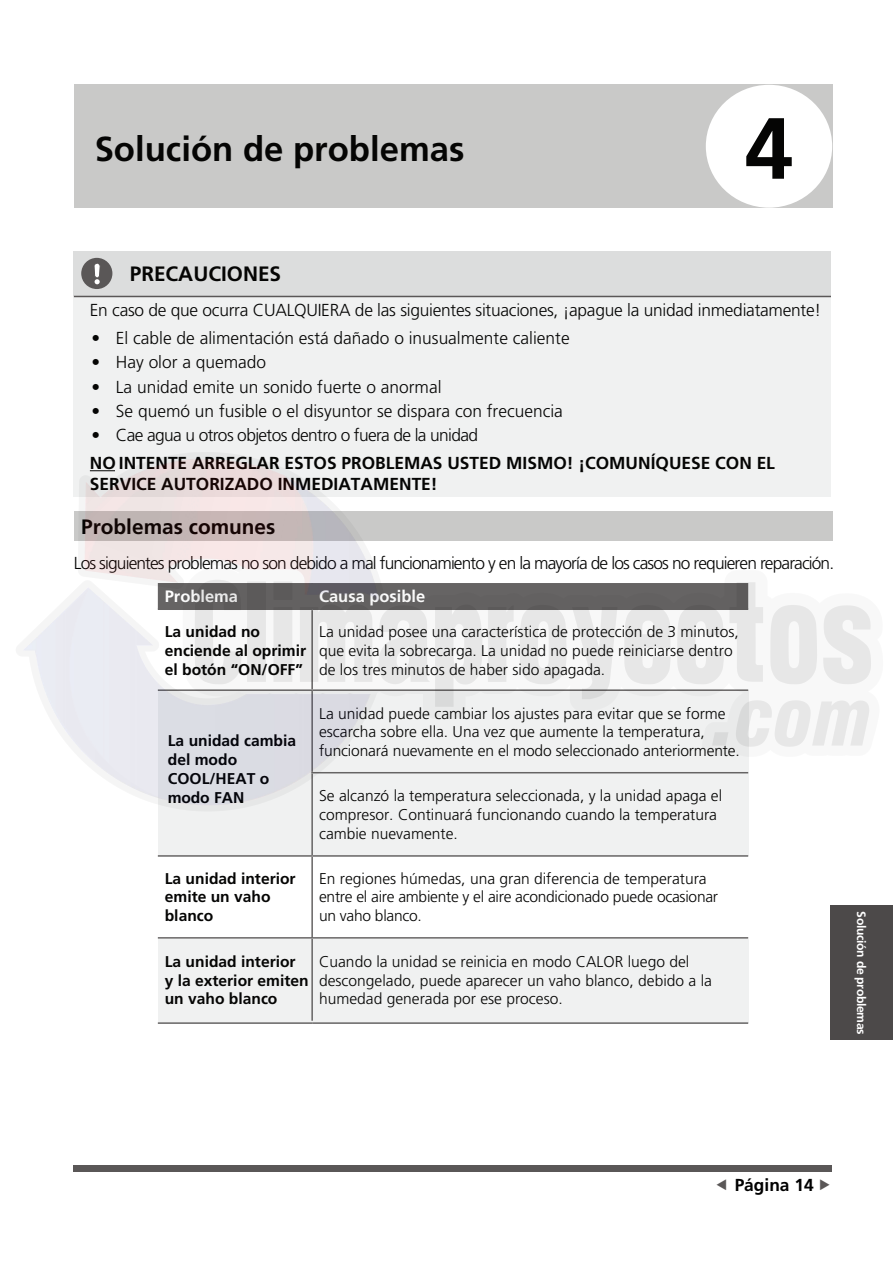
<style>
.page{position:relative;width:893px;height:1263px;background:#fff}
.page>*{position:absolute;margin:0;border:0;box-sizing:border-box;transform-origin:0 0}
.t1{font:700 86.7px "Frutiger LT Std";color:#050504}
.t2{font:700 34.65px "Frutiger LT Std";color:#050504}
.t3{font:700 20.85px "Frutiger LT Std";color:#050504}
.t4{font:300 17.4px "Frutiger";letter-spacing:-.015em;color:#050504}
.t5{font:300 17.4px "Frutiger";letter-spacing:-.05em;color:#050504}
.t6{font:700 17.4px/20.9px "Frutiger LT Std";color:#050504}
.t7{font:300 17.4px "Frutiger";letter-spacing:-.035em;color:#050504}
.t8{font:700 17.4px "Frutiger LT Std";color:#000}
.t9{font:700 16.5px "Frutiger LT Std";color:#fff}
.t10{font:300 15.6px/18.8px "Frutiger";color:#050504}
.t11{font:700 15.6px/18.8px "Frutiger LT Std";color:#050504}
.t12{font:300 15.6px/18.8px "Frutiger";letter-spacing:-.02em;color:#050504}
.t13{font:700 12.15px "Frutiger LT Std";letter-spacing:-.025em;color:#fff}
</style>
<div class="page">
<div style="left:74px;top:1165px;width:758px;height:6px;background:#5a5757"></div>
<div style="left:74px;top:251px;width:757px;height:45px;background:#dcdddd"></div>
<div style="left:74px;top:296px;width:757px;height:201px;background:#f0f1f1"></div>
<hr style="left:74px;top:296px;width:757px;height:1px;background:#5a5757">
<div style="left:81px;top:258px;width:31px;height:31px;background:#5a5757;border-radius:50%"></div>
<svg style="left:94px;top:257px;width:7px;height:27px"></svg>
<div style="left:312px;top:939px;width:436px;height:84px;background:#f0f1f1"></div>
<div style="left:158px;top:939px;width:154px;height:84px;background:#f0f1f1"></div>
<div style="left:312px;top:773px;width:436px;height:83px;background:#f0f1f1"></div>
<div style="left:158px;top:690px;width:154px;height:166px;background:#f0f1f1"></div>
<hr style="left:311px;top:773px;width:2px;height:82px;background:#666464">
<hr style="left:158px;top:855px;width:154px;height:2px;background:#666464">
<hr style="left:312px;top:855px;width:436px;height:2px;background:#666464">
<hr style="left:311px;top:857px;width:2px;height:81px;background:#666464">
<hr style="left:158px;top:937px;width:154px;height:2px;background:#666464">
<hr style="left:312px;top:937px;width:436px;height:2px;background:#666464">
<hr style="left:311px;top:939px;width:2px;height:82px;background:#666464">
<hr style="left:158px;top:1022px;width:154px;height:2px;background:#666464">
<hr style="left:312px;top:1022px;width:436px;height:2px;background:#666464">
<div style="left:74px;top:84px;width:758px;height:124px;background:#c9c9c8"></div>
<div style="left:706px;top:85px;width:126px;height:123px;background:#fff;border-radius:50%"></div>
<div style="left:830px;top:906px;width:63px;height:134px;background:#4c4949"></div>
<img style="left:23px;top:443px;width:848px;height:379px">
<h2 class="t2" style="left:95px;top:129px;width:371px">Solución de problemas</h2>
<h1 class="t1" style="left:745px;top:98px;width:50px">4</h1>
<h3 class="t3" style="left:130px;top:261px;width:153px">PRECAUCIONES</h3>
<p class="t4" style="left:90px;top:301px;width:733px">En caso de que ocurra CUALQUIERA de las siguientes situaciones, ¡apague la unidad inmediatamente!</p>
<p class="t4" style="left:92px;top:328px;width:479px">• El cable de alimentación está dañado o inusualmente caliente</p>
<p class="t4" style="left:92px;top:353px;width:176px">• Hay olor a quemado</p>
<p class="t4" style="left:92px;top:377px;width:351px">• La unidad emite un sonido fuerte o anormal</p>
<p class="t4" style="left:92px;top:401px;width:473px">• Se quemó un fusible o el disyuntor se dispara con frecuencia</p>
<p class="t7" style="left:92px;top:425px;width:388px">• Cae agua u otros objetos dentro o fuera de la unidad</p>
<p class="t6" style="left:90px;top:453px;width:687px">NO INTENTE ARREGLAR ESTOS PROBLEMAS USTED MISMO! ¡COMUNÍQUESE CON EL<br>SERVICE AUTORIZADO INMEDIATAMENTE!</p>
<h3 class="t3" style="left:81px;top:514px;width:196px">Problemas comunes</h3>
<p class="t5" style="left:74px;top:553px;width:762px">Los siguientes problemas no son debido a mal funcionamiento y en la mayoría de los casos no requieren reparación.</p>
<p class="t9" style="left:165px;top:587px;width:75px">Problema</p>
<p class="t9" style="left:319px;top:587px;width:108px">Causa posible</p>
<p class="t11" style="left:165px;top:622px;width:143px">La unidad no enciende al oprimir el botón “ON/OFF”</p>
<p class="t10" style="left:319px;top:623px;width:421px">La unidad posee una característica de protección de 3 minutos, que evita la sobrecarga. La unidad no puede reiniciarse dentro de los tres minutos de haber sido apagada.</p>
<p class="t10" style="left:319px;top:704px;width:422px">La unidad puede cambiar los ajustes para evitar que se forme escarcha sobre ella. Una vez que aumente la temperatura, funcionará nuevamente en el modo seleccionado anteriormente.</p>
<p class="t10" style="left:319px;top:787px;width:405px">Se alcanzó la temperatura seleccionada, y la unidad apaga el compresor. Continuará funcionando cuando la temperatura cambie nuevamente.</p>
<p class="t11" style="left:165px;top:869px;width:132px">La unidad interior emite un vaho blanco</p>
<p class="t12" style="left:319px;top:869px;width:401px">En regiones húmedas, una gran diferencia de temperatura entre el aire ambiente y el aire acondicionado puede ocasionar</p>
<p class="t11" style="left:165px;top:952px;width:145px">La unidad interior<br>y la exterior emiten un vaho blanco</p>
<p class="t10" style="left:319px;top:952px;width:394px">Cuando la unidad se reinicia en modo CALOR luego del descongelado, puede aparecer un vaho blanco, debido a la humedad generada por ese proceso.</p>
<p class="t11" style="left:168px;top:732px;width:130px">La unidad cambia del modo<br>COOL/HEAT o modo FAN</p>
<p class="t12" style="left:319px;top:906px;width:104px">un vaho blanco.</p>
<p class="t13" style="left:868px;top:911px;width:125px;rotate:90deg">Solución de problemas</p>
<p class="t8" style="left:735px;top:1175px;width:81px">Página 14</p>
</div>
